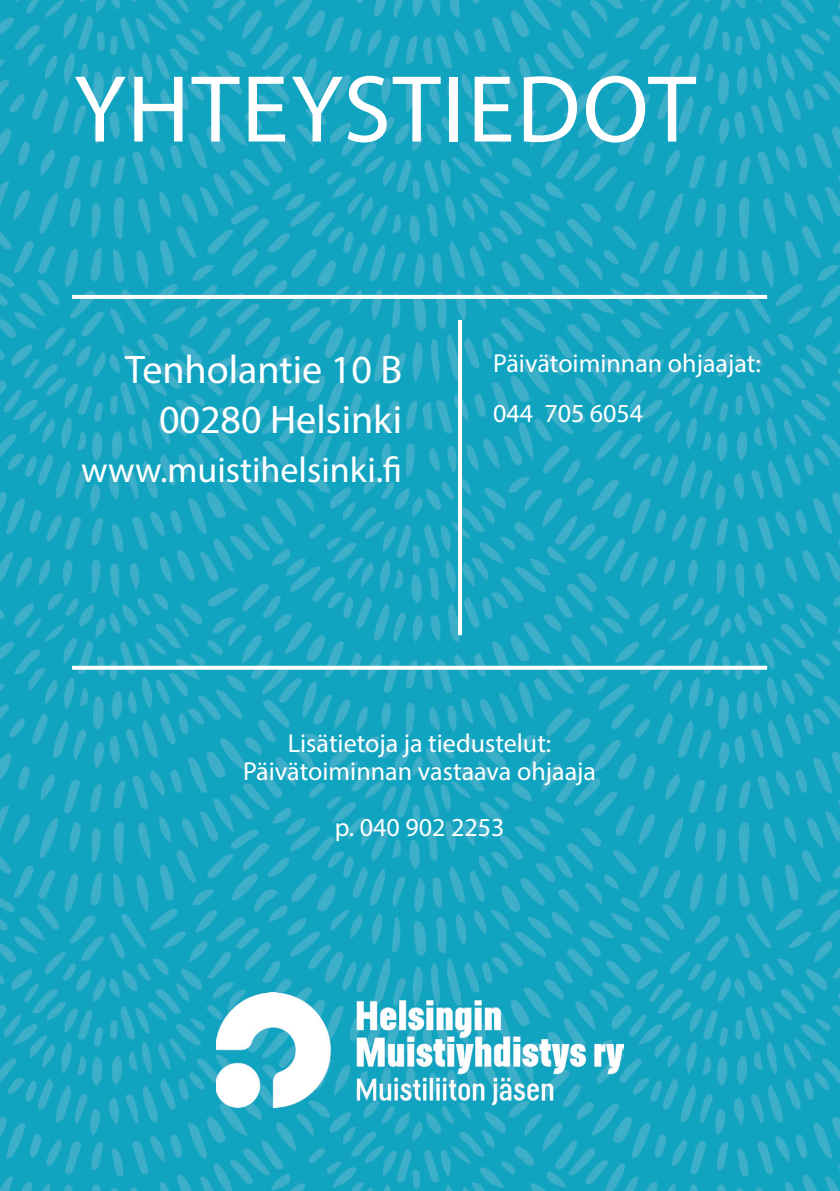
<style>
.page{position:relative;width:840px;height:1191px;background:#fff}
.page>*{position:absolute;margin:0;border:0;box-sizing:border-box;transform-origin:0 0}
.t1{font:96px "Myriad Pro";letter-spacing:.02em;color:#fff}
.t2{font:40px/49.6px "Myriad Pro";color:#fff;text-align:right}
.t3{font:36px "Myriad Pro";color:#fff}
.t4{font:26px/49.6px "Myriad Pro";color:#fff}
</style>
<div class="page">
<img style="left:0;top:0;width:839px;height:1191px">
<svg style="left:72px;top:295px;width:694px;height:4px"></svg>
<svg style="left:72px;top:666px;width:694px;height:4px"></svg>
<hr style="left:458px;top:320px;width:4px;height:315px;background:#fff">
<img style="left:216px;top:992px;width:407px;height:115px">
<h1 class="t1" style="left:74px;top:50px;width:623px">YHTEYSTIEDOT</h1>
<h2 class="t2" style="left:125px;top:344px;width:278px">Tenholantie 10 B<br>00280 Helsinki</h2>
<h3 class="t3" style="left:81px;top:448px;width:322px">www.muistihelsinki.fi</h3>
<p class="t4" style="left:493px;top:338px;width:269px">Päivätoiminnan ohjaajat:<br>044 705 6054</p>
<p class="t4" style="left:243px;top:728px;width:354px;line-height:28px;text-align:center">Lisätietoja ja tiedustelut:<br>Päivätoiminnan vastaava ohjaaja</p>
<p class="t4" style="left:334px;top:801px;width:171px">p. 040 902 2253</p>
</div>
